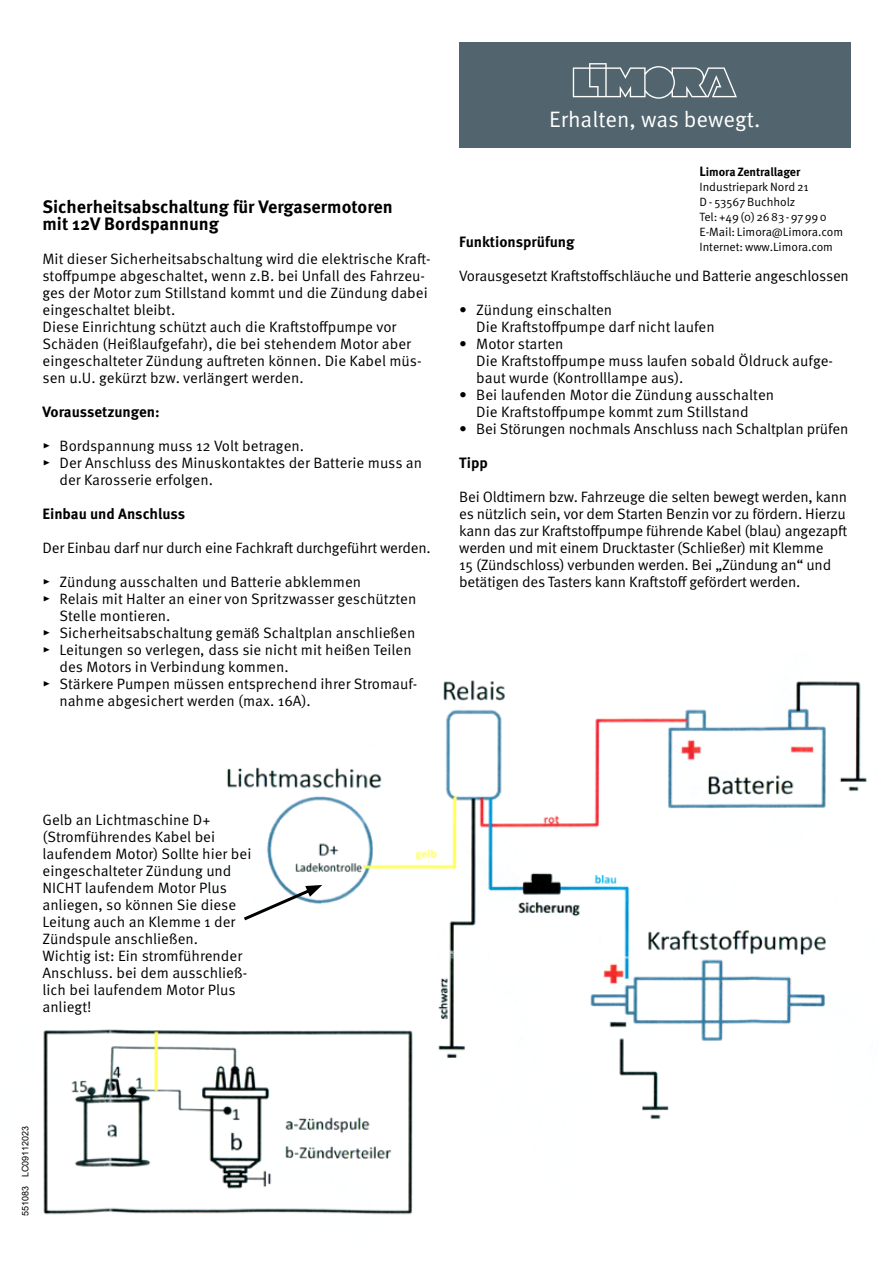
<style>
.page{position:relative;width:893px;height:1263px;background:#fff}
.page>*{position:absolute;margin:0;border:0;box-sizing:border-box;transform-origin:0 0}
.t1{font:22.35px "Meta Pro Norm";color:#fff}
.Überschrift_Werbeblock{font:700 18px/17px "Meta Pro";color:#000}
.Grundschrift_Werbeblock{font:15px/17px "Meta Pro Norm";letter-spacing:-.005em;color:#000}
.Grundschrift_Werbeblock_EINZUG{font:15px/17px "Meta Pro Norm";color:#000}
.Grundschrift_Werbeblock-2{font:700 15px "Meta Pro";color:#000}
.t2{font:12px/15px "Meta Pro Norm";letter-spacing:-.005em;color:#000}
.t3{font:9px "Arial";color:#000}
.s1{font-family:"Meta Pro";font-weight:700;font-size:13.5px}
.s2{font-family:"Meta Pro";font-weight:700}
</style>
<div class="page">
<div style="left:459px;top:43px;width:391px;height:105px;background:#52646d"></div>
<svg style="left:573px;top:63px;width:164px;height:36px"></svg>
<img style="left:227px;top:680px;width:640px;height:440px">
<img style="left:43px;top:1017px;width:575px;height:198px">
<svg style="left:241px;top:885px;width:81px;height:38px"></svg>
<p class="Überschrift_Werbeblock" style="left:43px;top:197px;width:352px">Sicherheitsabschaltung für Vergasermotoren mit 12V Bordspannung</p>
<p class="Grundschrift_Werbeblock" style="left:43px;top:249px;width:390px">Mit dieser Sicherheitsabschaltung wird die elektrische Kraft&shy;stoffpumpe abgeschaltet, wenn z.B. bei Unfall des Fahrzeu&shy;ges der Motor zum Stillstand kommt und die Zündung dabei eingeschaltet bleibt.<br>Diese Einrichtung schützt auch die Kraftstoffpumpe vor Schäden (Heißlaufgefahr), die bei stehendem Motor aber eingeschalteter Zündung auftreten können. Die Kabel müs&shy;sen u.U. gekürzt bzw. verlängert werden.</p>
<p class="Grundschrift_Werbeblock-2" style="left:43px;top:400px;width:119px">Voraussetzungen:</p>
<p class="Grundschrift_Werbeblock_EINZUG" style="left:43px;top:436px;width:263px">▸ Bordspannung muss 12 Volt betragen.</p>
<p class="Grundschrift_Werbeblock_EINZUG" style="left:60px;top:453px;width:364px;text-indent:-17px">▸ Der Anschluss des Minuskontaktes der Batterie muss an der Karosserie erfolgen.</p>
<p class="Grundschrift_Werbeblock-2" style="left:43px;top:502px;width:144px">Einbau und Anschluss</p>
<p class="Grundschrift_Werbeblock" style="left:43px;top:538px;width:390px">Der Einbau darf nur durch eine Fachkraft durchgeführt werden.</p>
<p class="Grundschrift_Werbeblock_EINZUG" style="left:43px;top:572px;width:320px">▸ Zündung ausschalten und Batterie abklemmen</p>
<p class="Grundschrift_Werbeblock_EINZUG" style="left:60px;top:589px;width:358px;text-indent:-17px">▸ Relais mit Halter an einer von Spritzwasser geschützten<br>Stelle montieren.</p>
<p class="Grundschrift_Werbeblock_EINZUG" style="left:43px;top:623px;width:374px">▸ Sicherheitsabschaltung gemäß Schaltplan anschließen</p>
<p class="Grundschrift_Werbeblock_EINZUG" style="left:60px;top:640px;width:354px;text-indent:-17px">▸ Leitungen so verlegen, dass sie nicht mit heißen Teilen des Motors in Verbindung kommen.</p>
<p class="Grundschrift_Werbeblock_EINZUG" style="left:60px;top:674px;width:359px;text-indent:-17px">▸ Stärkere Pumpen müssen entsprechend ihrer Stromauf&shy;nahme abgesichert werden (max. 16A).</p>
<p class="t1" style="left:549px;top:102px;width:213px">Erhalten, was bewegt.</p>
<p class="t2" style="left:699px;top:164px;width:145px"><span class="s1">L</span><span class="s2">imora Zentrallager<br></span>Industriepark Nord 21<br>D - 53567 Buchholz<br>Tel: +49(0)2683- 97 99 0<br>E-Mail: Limora@Limora.com<br>Internet: www.Limora.com</p>
<p class="Grundschrift_Werbeblock-2" style="left:459px;top:230px;width:117px">Funktionsprüfung</p>
<p class="Grundschrift_Werbeblock" style="left:459px;top:266px;width:391px">Vorausgesetzt Kraftstoffschläuche und Batterie angeschlossen</p>
<p class="Grundschrift_Werbeblock_EINZUG" style="left:476px;top:300px;width:240px;text-indent:-17px">• Zündung einschalten<br>Die Kraftstoffpumpe darf nicht laufen</p>
<p class="Grundschrift_Werbeblock_EINZUG" style="left:476px;top:334px;width:358px;text-indent:-17px">• Motor starten<br>Die Kraftstoffpumpe muss laufen sobald Öldruck aufge&shy;baut wurde (Kontrolllampe aus).</p>
<p class="Grundschrift_Werbeblock_EINZUG" style="left:459px;top:385px;width:316px;text-align:center">• Bei laufenden Motor die Zündung ausschalten<br>Die Kraftstoffpumpe kommt zum Stillstand</p>
<p class="Grundschrift_Werbeblock_EINZUG" style="left:459px;top:419px;width:391px">• Bei Störungen nochmals Anschluss nach Schaltplan prüfen</p>
<p class="Grundschrift_Werbeblock-2" style="left:459px;top:451px;width:30px">Tipp</p>
<p class="Grundschrift_Werbeblock" style="left:459px;top:487px;width:389px">Bei Oldtimern bzw. Fahrzeuge die selten bewegt werden, kann es nützlich sein, vor dem Starten Benzin vor zu fördern. Hierzu kann das zur Kraftstoffpumpe führende Kabel (blau) angezapft werden und mit einem Drucktaster (Schließer) mit Klemme<br>15 (Zündschloss) verbunden werden. Bei „Zündung an“ und betätigen des Tasters kann Kraftstoff gefördert werden.</p>
<p class="Grundschrift_Werbeblock" style="left:43px;top:810px;width:210px">Gelb an Lichtmaschine D+ (Stromführendes Kabel bei laufendem Motor) Sollte hier bei eingeschalteter Zündung und<br>NICHT laufendem Motor Plus anliegen, so können Sie diese<br>Leitung auch an Klemme 1 der<br>Zündspule anschließen.<br>Wichtig ist: Ein stromführender<br>Anschluss. bei dem ausschließ&shy;lich bei laufendem Motor Plus anliegt!</p>
<p class="t3" style="left:19px;top:1216px;width:91px;rotate:-90deg">551083 LC09112023</p>
</div>
